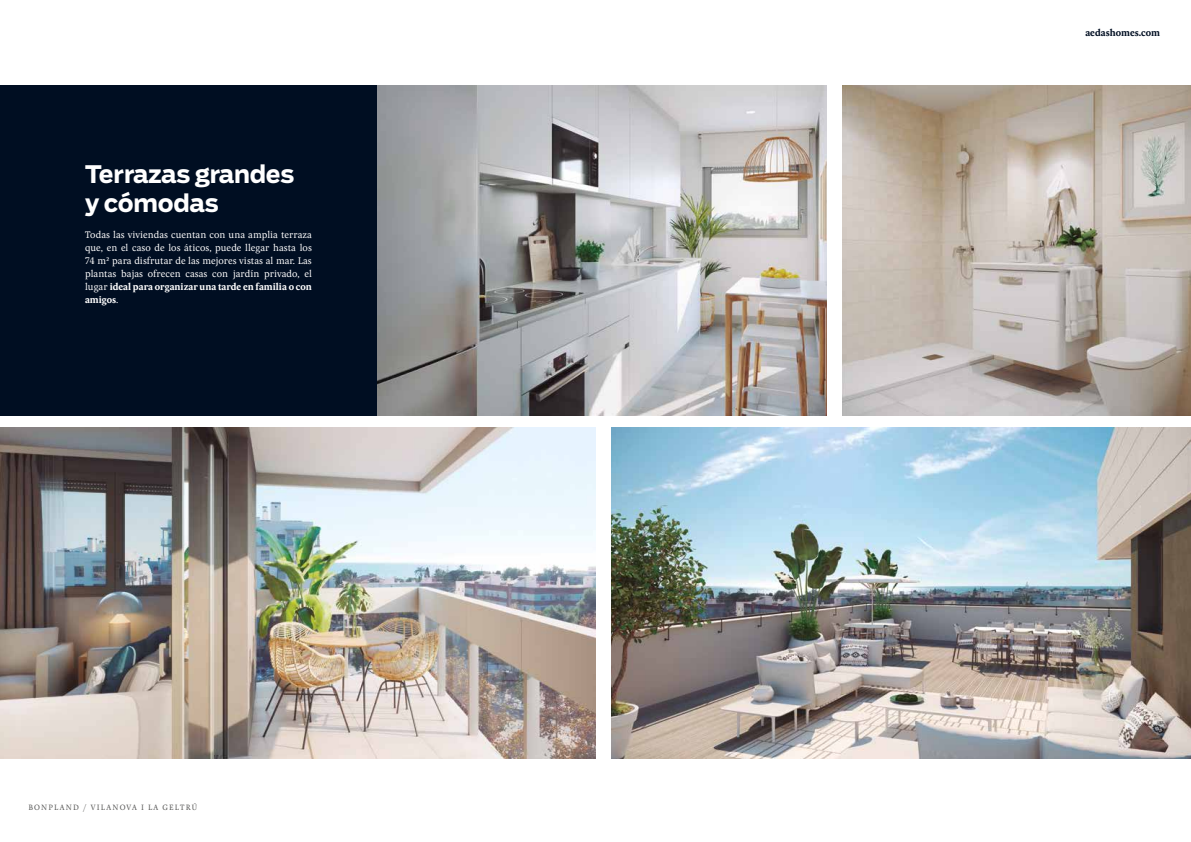
<style>
.page{position:relative;width:1191px;height:842px;background:#fff}
.page>*{position:absolute;margin:0;border:0;box-sizing:border-box;transform-origin:0 0}
.t1{font:700 24px/28.8px "Salvo Sans";letter-spacing:-.01em;color:#fff}
.t2{font:10px/13px "Pona";color:#fff;text-align:justify}
.t3{font:700 10px "Pona";color:#000e22}
.t4{font:8px "Pona";letter-spacing:.15em;color:#575756}
.s1{font-weight:700}
</style>
<div class="page">
<img style="left:376px;top:85px;width:450px;height:331px">
<img style="left:611px;top:428px;width:580px;height:330px">
<div style="left:0;top:85px;width:376px;height:331px;background:#000e22"></div>
<img style="left:0;top:428px;width:595px;height:330px">
<img style="left:842px;top:85px;width:349px;height:331px">
<h1 class="t1" style="left:85px;top:160px;width:211px">Terrazas grandes y cómodas</h1>
<p class="t2" style="left:85px;top:229px;width:228px">Todas las viviendas cuentan con una amplia terraza que, en el caso de los áticos, puede llegar hasta los 74 m² para disfrutar de las mejores vistas al mar. Las plantas bajas ofrecen casas con jardín privado, el lugar <span class="s1">ideal para organizar una tarde en familia o con amigos</span>.</p>
<p class="t4" style="left:28px;top:802px;width:170px">BONPLAND / VILANOVA I LA GELTRÚ</p>
<p class="t3" style="left:1085px;top:26px;width:76px">aedashomes.com</p>
</div>
